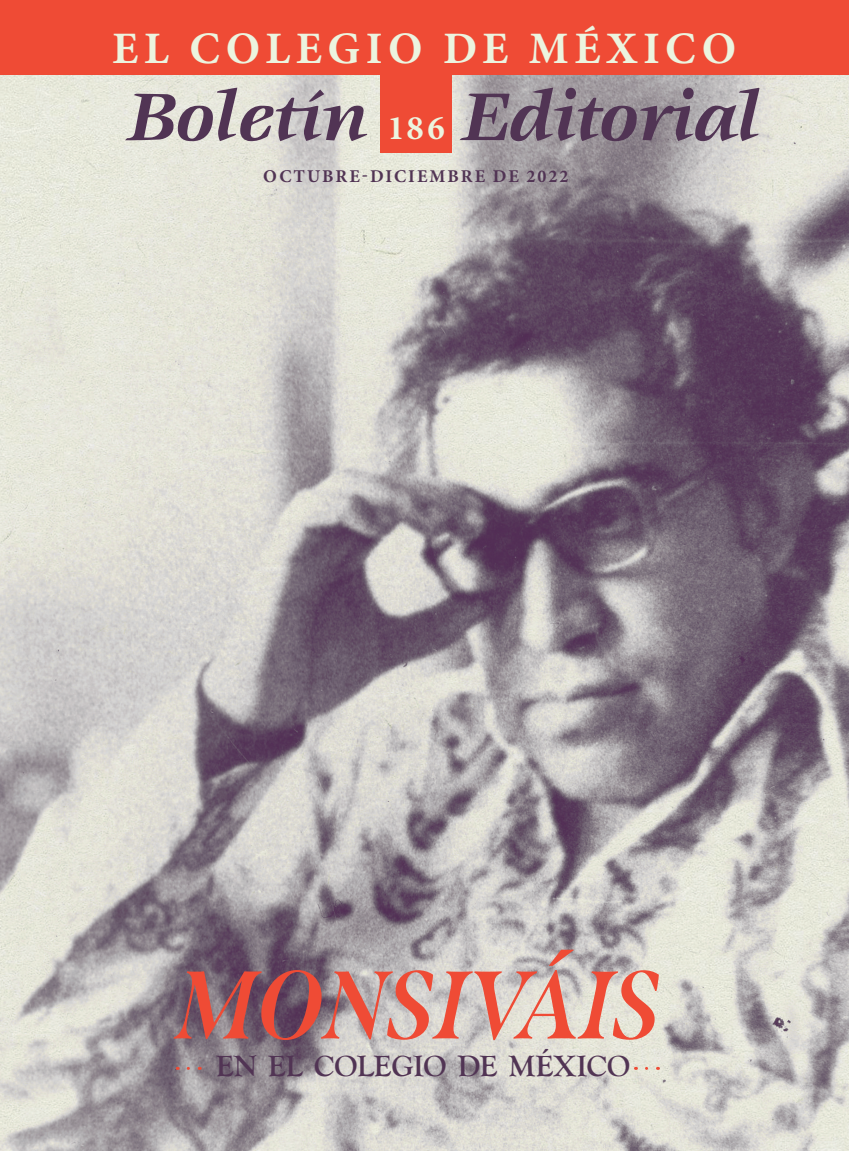
<style>
.page{position:relative;width:849px;height:1151px;background:#fff}
.page>*{position:absolute;margin:0;border:0;box-sizing:border-box;transform-origin:0 0}
.Txt_Centrado{font:italic 700 96.15px "Span";color:#ef4b35}
.t1{font:700 45px "Minion Pro";letter-spacing:.125em;color:#ecf4df}
.t2{font:700 34.5px "Minion Pro";color:#ecf4df}
.Txt_Centrado-2{font:700 30.45px "Goudy Old Style T";letter-spacing:-.005em;color:#513454}
.t3{font:700 18px "Minion Pro";letter-spacing:.11em;color:#513454}
</style>
<div class="page">
<img style="left:0;top:75px;width:848px;height:1076px">
<svg style="left:459px;top:88px;width:300px;height:53px;background:#8c7f8c"></svg>
<div style="left:682px;top:88px;width:11px;height:11px;background:#513454;border-radius:50%"></div>
<div style="left:565px;top:88px;width:11px;height:11px;background:#513454;border-radius:50%"></div>
<svg style="left:125px;top:88px;width:242px;height:54px;background:#b0a6aa"></svg>
<div style="left:380px;top:69px;width:72px;height:84px;background:#ef4b35"></div>
<div style="left:0;top:0;width:848px;height:75px;background:#ef4b35"></div>
<svg style="left:188px;top:1067px;width:12px;height:3px"></svg>
<svg style="left:646px;top:1067px;width:5px;height:3px"></svg>
<h2 class="t1" style="left:112px;top:17px;width:625px">EL COLEGIO DE MÉXICO</h2>
<p class="t2" style="left:387px;top:103px;width:59px">186</p>
<p class="t3" style="left:263px;top:163px;width:306px">OCTUBRE-DICIEMBRE DE 2022</p>
<p class="Txt_Centrado" style="left:181px;top:949px;width:486px">MONSIVÁIS</p>
<p class="Txt_Centrado-2" style="left:216px;top:1049px;width:416px">EN EL COLEGIO DE MÉXICO</p>
</div>
